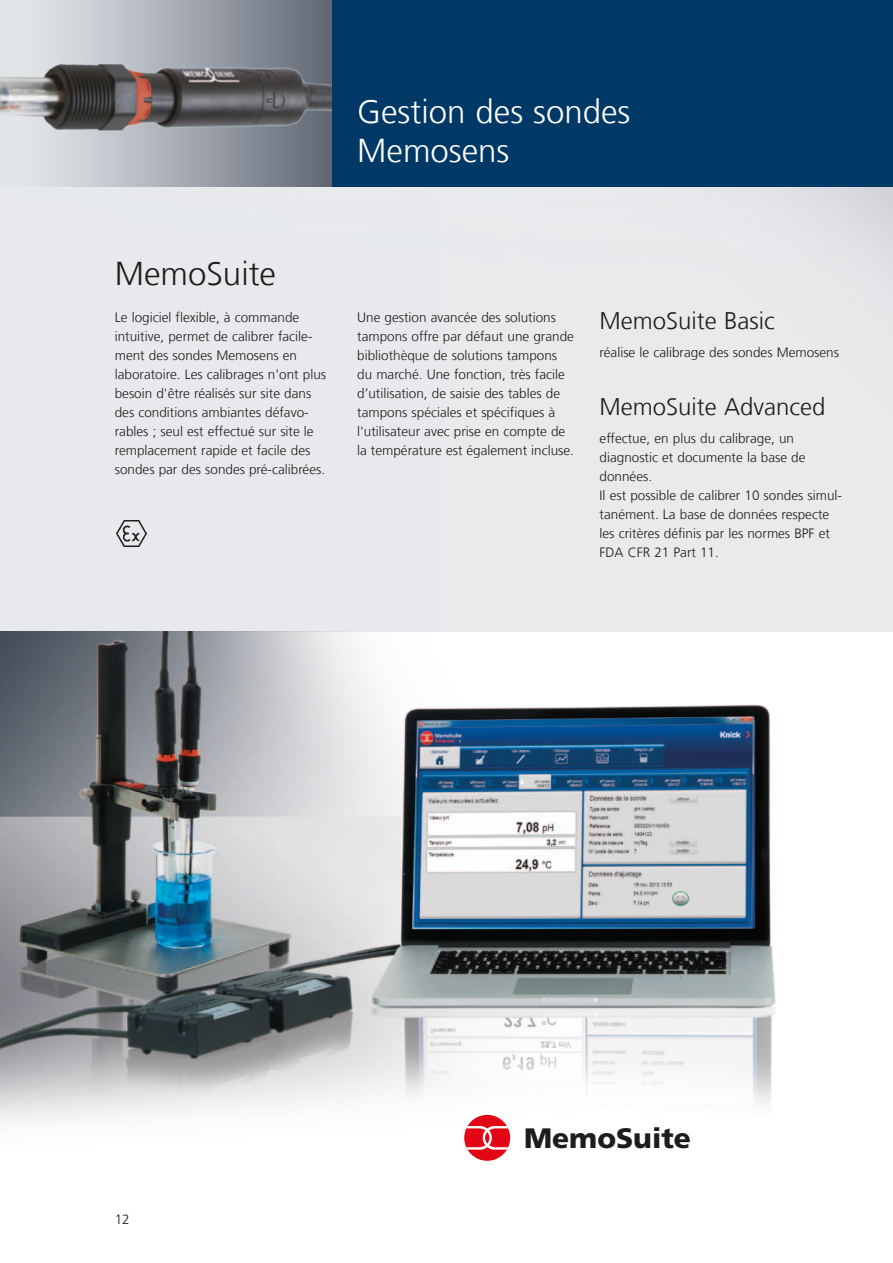
<style>
.page{position:relative;width:893px;height:1263px;background:#fff}
.page>*{position:absolute;margin:0;border:0;box-sizing:border-box;transform-origin:0 0}
.t1{font:300 33px/39px "Frutiger LT Com";color:#fff}
.t2{font:300 33px "Frutiger LT Com";color:#1d1d1b}
.t3{font:900 28.05px "Frutiger LT Com";color:#1d1d1b}
.t4{font:300 24px "Frutiger LT Com";color:#1d1d1b}
.t5{font:300 13.5px/19px "Frutiger LT Com";color:#1d1d1b}
</style>
<div class="page">
<div style="left:332px;top:0;width:561px;height:187px;background:#003866"></div>
<img style="left:0;top:0;width:332px;height:187px">
<div style="left:0;top:187px;width:893px;height:444px;background:#e8e9ec"></div>
<img style="left:117px;top:520px;width:30px;height:26px">
<img style="left:0;top:631px;width:832px;height:510px">
<div style="left:464px;top:1115px;width:46px;height:46px;background:#e30614;border-radius:50%"></div>
<svg style="left:464px;top:1126px;width:46px;height:24px"></svg>
<p class="t2" style="left:115px;top:254px;width:163px">MemoSuite</p>
<p class="t1" style="left:357px;top:92px;width:275px">Gestion des sondes<br>Memosens</p>
<p class="t5" style="left:115px;top:307px;width:213px">Le logiciel flexible, à commande intuitive, permet de calibrer facile&shy;ment des sondes Memosens en laboratoire. Les calibrages n'ont plus besoin d'être réalisés sur site dans des conditions ambiantes défavo&shy;rables ; seul est effectué sur site le remplacement rapide et facile des sondes par des sondes pré-calibrées.</p>
<p class="t5" style="left:357px;top:307px;width:218px">Une gestion avancée des solutions tampons offre par défaut une grande bibliothèque de solutions tampons du marché. Une fonction, très facile d’utilisation, de saisie des tables de tampons spéciales et spécifiques à l'utilisateur avec prise en compte de la température est également incluse.</p>
<p class="t4" style="left:600px;top:307px;width:177px">MemoSuite Basic</p>
<p class="t5" style="left:600px;top:343px;width:241px">réalise le calibrage des sondes Memosens</p>
<p class="t4" style="left:600px;top:393px;width:228px">MemoSuite Advanced</p>
<p class="t5" style="left:600px;top:428px;width:244px">effectue, en plus du calibrage, un diagnostic et documente la base de données.<br>Il est possible de calibrer 10 sondes simul&shy;tanément. La base de données respecte les critères définis par les normes BPF et<br>FDA CFR 21 Part 11.</p>
<p class="t5" style="left:115px;top:1210px;width:17px">12</p>
<p class="t3" style="left:524px;top:1121px;width:168px">MemoSuite</p>
</div>
